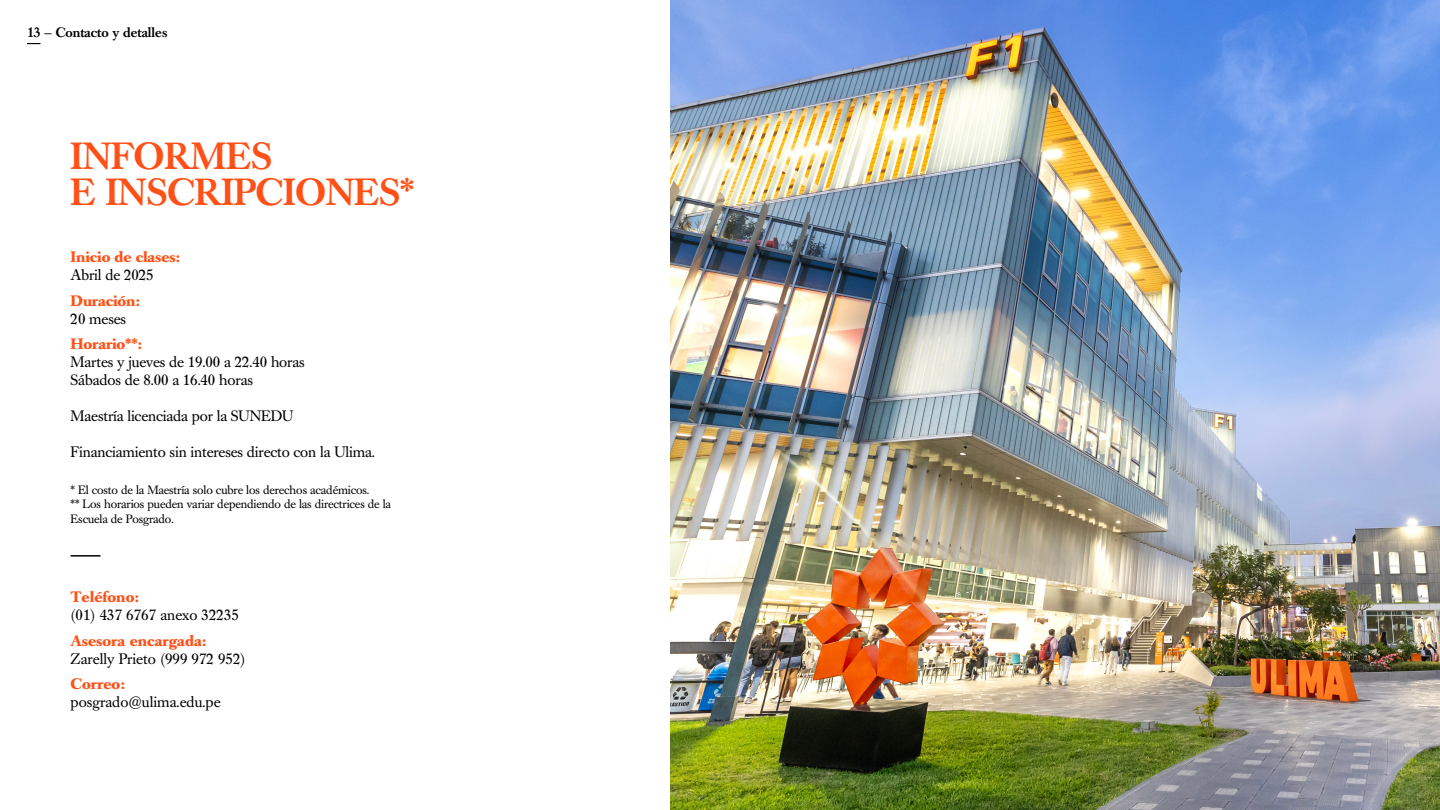
<style>
.page{position:relative;width:1440px;height:810px;background:#fff}
.page>*{position:absolute;margin:0;border:0;box-sizing:border-box;transform-origin:0 0}
.t1{font:500 37.5px/36px "Caslon Book BE";color:#ff5117}
.t2{font:15px/18px "Caslon Book BE";letter-spacing:-.01em;color:#000}
.t3{font:700 15px "Caslon Book BE";color:#ff5117}
.t4{font:500 13.5px "Caslon Book BE";color:#000}
.t5{font:12px/14.4px "Caslon Book BE";letter-spacing:-.01em;color:#000}
</style>
<div class="page">
<hr style="left:71px;top:555px;width:29px;height:2px;background:#000">
<svg style="left:27px;top:43px;width:13px;height:1px"></svg>
<img style="left:671px;top:0;width:769px;height:810px">
<p class="t4" style="left:27px;top:25px;width:142px">13 — Contacto y detalles</p>
<h1 class="t1" style="left:71px;top:139px;width:345px">INFORMES<br>E INSCRIPCIONES*</h1>
<p class="t3" style="left:71px;top:248px;width:111px">Inicio de clases:</p>
<p class="t2" style="left:71px;top:266px;width:84px">Abril de 2025</p>
<p class="t3" style="left:71px;top:292px;width:71px">Duración:</p>
<p class="t2" style="left:71px;top:310px;width:57px">20 meses</p>
<p class="t3" style="left:71px;top:335px;width:73px">Horario**:</p>
<p class="t2" style="left:71px;top:353px;width:236px">Martes y jueves de 19.00 a 22.40 horas<br>Sábados de 8.00 a 16.40 horas</p>
<p class="t2" style="left:71px;top:407px;width:224px">Maestría licenciada por la SUNEDU</p>
<p class="t2" style="left:71px;top:443px;width:306px">Financiamiento sin intereses directo con la Ulima.</p>
<p class="t5" style="left:71px;top:483px;width:322px">* El costo de la Maestría solo cubre los derechos académicos.<br>** Los horarios pueden variar dependiendo de las directrices de la<br>Escuela de Posgrado.</p>
<p class="t3" style="left:71px;top:588px;width:70px">Teléfono:</p>
<p class="t2" style="left:71px;top:607px;width:170px">(01) 437 6767 anexo 32235</p>
<p class="t3" style="left:71px;top:632px;width:137px">Asesora encargada:</p>
<p class="t2" style="left:71px;top:650px;width:176px">Zarelly Prieto (999 972 952)</p>
<p class="t3" style="left:71px;top:675px;width:56px">Correo:</p>
<p class="t2" style="left:71px;top:694px;width:152px">posgrado@ulima.edu.pe</p>
</div>
